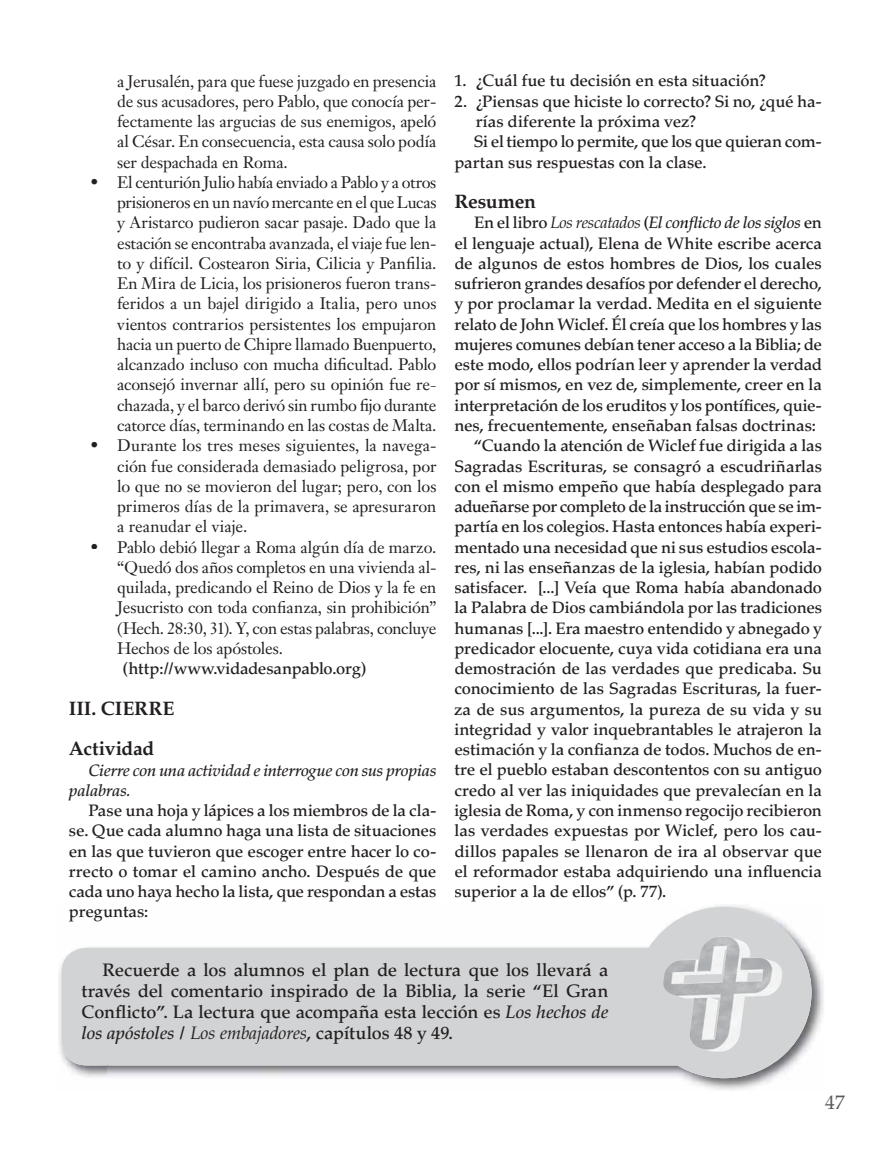
<style>
.page{position:relative;width:888px;height:1149px;background:#fff}
.page>*{position:absolute;margin:0;border:0;box-sizing:border-box;transform-origin:0 0}
.t1{font:700 19.5px/40.5px "Palatino LT Std";letter-spacing:-.005em;color:#231f20}
.t2{font:19.5px "Palatino LT Std";color:#58595b}
.t3{font:500 18px/21px "Palatino LT Std";letter-spacing:-.005em;color:#231f20;text-align:justify}
.t4{font:500 16.5px/20.2px "Palatino LT Std";letter-spacing:-.01em;color:#231f20;text-align:justify}
.t5{font:16.5px/20.2px "Janson Text LT Std";letter-spacing:-.01em;color:#231f20;text-align:justify}
.t6{font:italic 500 16.5px/20.2px "Palatino LT Std";letter-spacing:-.01em;color:#231f20}
.s1{font-style:normal}
.s2{font-weight:400}
.s3{font-style:italic}
.s4{font-weight:400;font-style:italic}
</style>
<div class="page">
<img style="left:773px;top:953px;width:51px;height:127px">
<img style="left:108px;top:1077px;width:665px;height:13px">
<svg style="left:61px;top:906px;width:750px;height:171px;fill:#d1d3d4"></svg>
<img style="left:664px;top:936px;width:60px;height:39px">
<div style="left:103px;top:962px;width:505px;height:18px;background:#d1d3d4"></div>
<div style="left:82px;top:983px;width:526px;height:18px;background:#d1d3d4"></div>
<div style="left:82px;top:1004px;width:33px;height:13px;background:#d1d3d4"></div>
<div style="left:116px;top:1004px;width:10px;height:13px;background:#d1d3d4"></div>
<div style="left:127px;top:1004px;width:373px;height:18px;background:#d1d3d4"></div>
<div style="left:505px;top:1004px;width:103px;height:13px;background:#d1d3d4"></div>
<div style="left:82px;top:1025px;width:92px;height:18px;background:#d1d3d4"></div>
<div style="left:174px;top:1025px;width:12px;height:13px;background:#d1d3d4"></div>
<div style="left:191px;top:1025px;width:115px;height:18px;background:#d1d3d4"></div>
<div style="left:306px;top:1025px;width:146px;height:18px;background:#d1d3d4"></div>
<p class="t5" style="left:117px;top:72px;width:321px">a Jerusalén, para que fuese juzgado en presencia de sus acusadores, pero Pablo, que conocía per&shy;fectamente las argucias de sus enemigos, apeló al César. En consecuencia, esta causa solo podía ser despachada en Roma.</p>
<p class="t5" style="left:117px;top:173px;width:321px;text-indent:-27px">• El centurión Julio había enviado a Pablo y a otros prisioneros en un navío mercante en el que Lucas y Aristarco pudieron sacar pasaje. Dado que la estación se encontraba avanzada, el viaje fue len&shy;to y difícil. Costearon Siria, Cilicia y Panfilia.<br>En Mira de Licia, los prisioneros fueron trans&shy;feridos a un bajel dirigido a Italia, pero unos vientos contrarios persistentes los empujaron hacia un puerto de Chipre llamado Buenpuerto, alcanzado incluso con mucha dificultad. Pablo aconsejó invernar allí, pero su opinión fue re&shy;chazada, y el barco derivó sin rumbo fijo durante catorce días, terminando en las costas de Malta.</p>
<p class="t5" style="left:117px;top:436px;width:321px;text-indent:-27px">• Durante los tres meses siguientes, la navega&shy;ción fue considerada demasiado peligrosa, por lo que no se movieron del lugar; pero, con los primeros días de la primavera, se apresuraron a reanudar el viaje.</p>
<p class="t5" style="left:117px;top:537px;width:321px;text-indent:-27px">• Pablo debió llegar a Roma algún día de marzo. “Quedó dos años completos en una vivienda al&shy;quilada, predicando el Reino de Dios y la fe en Jesucristo con toda confianza, sin prohibición” (Hech. 28:30, 31). Y, con estas palabras, concluye Hechos de los apóstoles.</p>
<p class="t4" style="left:123px;top:659px;width:245px">(http://www.vidadesanpablo.org)</p>
<p class="t1" style="left:69px;top:689px;width:107px">III. CIERRE<br>Actividad</p>
<p class="t6" style="left:69px;top:761px;width:369px;text-indent:20px">Cierre con una actividad e interrogue con sus propias palabras.</p>
<p class="t4" style="left:69px;top:801px;width:369px;text-indent:20px">Pase una hoja y lápices a los miembros de la cla&shy;se. Que cada alumno haga una lista de situaciones en las que tuvieron que escoger entre hacer lo co&shy;rrecto o tomar el camino ancho. Después de que cada uno haya hecho la lista, que respondan a estas</p>
<p class="t4" style="left:69px;top:903px;width:81px">preguntas:</p>
<p class="t4" style="left:454px;top:72px;width:313px">1. ¿Cuál fue tu decisión en esta situación?</p>
<p class="t4" style="left:454px;top:93px;width:369px">2. ¿Piensas que hiciste lo correcto? Si no, ¿qué ha-</p>
<p class="t4" style="left:475px;top:113px;width:222px">rías diferente la próxima vez?</p>
<p class="t4" style="left:474px;top:133px;width:349px">Si el tiempo lo permite, que los que quieran com-</p>
<p class="t4" style="left:454px;top:153px;width:254px">partan sus respuestas con la clase.</p>
<p class="t1" style="left:454px;top:183px;width:83px">Resumen</p>
<p class="t6" style="left:474px;top:214px;width:349px"><span class="s1">En el libro</span> <span class="s2">Los rescatados</span> <span class="s1">(</span>El conflicto de los siglos <span class="s1">en</span></p>
<p class="t4" style="left:454px;top:234px;width:369px">el lenguaje actual), Elena de White escribe acerca</p>
<p class="t4" style="left:454px;top:255px;width:369px">de algunos de estos hombres de Dios, los cuales</p>
<p class="t4" style="left:454px;top:275px;width:369px">sufrieron grandes desafíos por defender el derecho,</p>
<p class="t4" style="left:454px;top:295px;width:369px">y por proclamar la verdad. Medita en el siguiente</p>
<p class="t4" style="left:454px;top:315px;width:369px">relato de John Wiclef. Él creía que los hombres y las</p>
<p class="t4" style="left:454px;top:336px;width:369px">mujeres comunes debían tener acceso a la Biblia; de</p>
<p class="t4" style="left:454px;top:356px;width:369px">este modo, ellos podrían leer y aprender la verdad</p>
<p class="t4" style="left:454px;top:376px;width:369px">por sí mismos, en vez de, simplemente, creer en la</p>
<p class="t4" style="left:454px;top:396px;width:369px">interpretación de los eruditos y los pontífices, quie-</p>
<p class="t4" style="left:454px;top:417px;width:363px">nes, frecuentemente, enseñaban falsas doctrinas:</p>
<p class="t4" style="left:474px;top:437px;width:349px">“Cuando la atención de Wiclef fue dirigida a las</p>
<p class="t4" style="left:454px;top:457px;width:369px">Sagradas Escrituras, se consagró a escudriñarlas</p>
<p class="t4" style="left:454px;top:477px;width:369px">con el mismo empeño que había desplegado para</p>
<p class="t4" style="left:454px;top:498px;width:369px">adueñarse por completo de la instrucción que se im-</p>
<p class="t4" style="left:454px;top:518px;width:369px">partía en los colegios. Hasta entonces había experi-</p>
<p class="t4" style="left:454px;top:538px;width:369px">mentado una necesidad que ni sus estudios escola-</p>
<p class="t4" style="left:454px;top:558px;width:369px">res, ni las enseñanzas de la iglesia, habían podido</p>
<p class="t4" style="left:454px;top:579px;width:369px">satisfacer. [...] Veía que Roma había abandonado</p>
<p class="t4" style="left:454px;top:599px;width:369px">la Palabra de Dios cambiándola por las tradiciones</p>
<p class="t4" style="left:454px;top:619px;width:369px">humanas [...]. Era maestro entendido y abnegado y</p>
<p class="t4" style="left:454px;top:639px;width:369px">predicador elocuente, cuya vida cotidiana era una</p>
<p class="t4" style="left:454px;top:660px;width:369px">demostración de las verdades que predicaba. Su</p>
<p class="t4" style="left:454px;top:680px;width:369px">conocimiento de las Sagradas Escrituras, la fuer-</p>
<p class="t4" style="left:454px;top:700px;width:369px">za de sus argumentos, la pureza de su vida y su</p>
<p class="t4" style="left:454px;top:720px;width:369px">integridad y valor inquebrantables le atrajeron la</p>
<p class="t4" style="left:454px;top:741px;width:369px">estimación y la confianza de todos. Muchos de en-</p>
<p class="t4" style="left:454px;top:761px;width:369px">tre el pueblo estaban descontentos con su antiguo</p>
<p class="t4" style="left:454px;top:781px;width:369px">credo al ver las iniquidades que prevalecían en la</p>
<p class="t4" style="left:454px;top:801px;width:369px">iglesia de Roma, y con inmenso regocijo recibieron</p>
<p class="t4" style="left:454px;top:821px;width:369px">las verdades expuestas por Wiclef, pero los cau-</p>
<p class="t4" style="left:454px;top:842px;width:369px">dillos papales se llenaron de ira al observar que</p>
<p class="t4" style="left:454px;top:862px;width:369px">el reformador estaba adquiriendo una influencia</p>
<p class="t4" style="left:454px;top:882px;width:213px">superior a la de ellos” (p. 77).</p>
<p class="t3" style="left:81px;top:960px;width:528px;text-indent:21px">Recuerde a los alumnos el plan de lectura que los llevará a través del comentario inspirado de la Biblia, la serie “El Gran Conflicto”. La lectura que acompaña esta lección es <span class="s3">Los hechos de los apóstoles</span> / <span class="s4">Los embajadores</span>, capítulos 48 y 49.</p>
<p class="t2" style="left:825px;top:1094px;width:21px">47</p>
</div>
